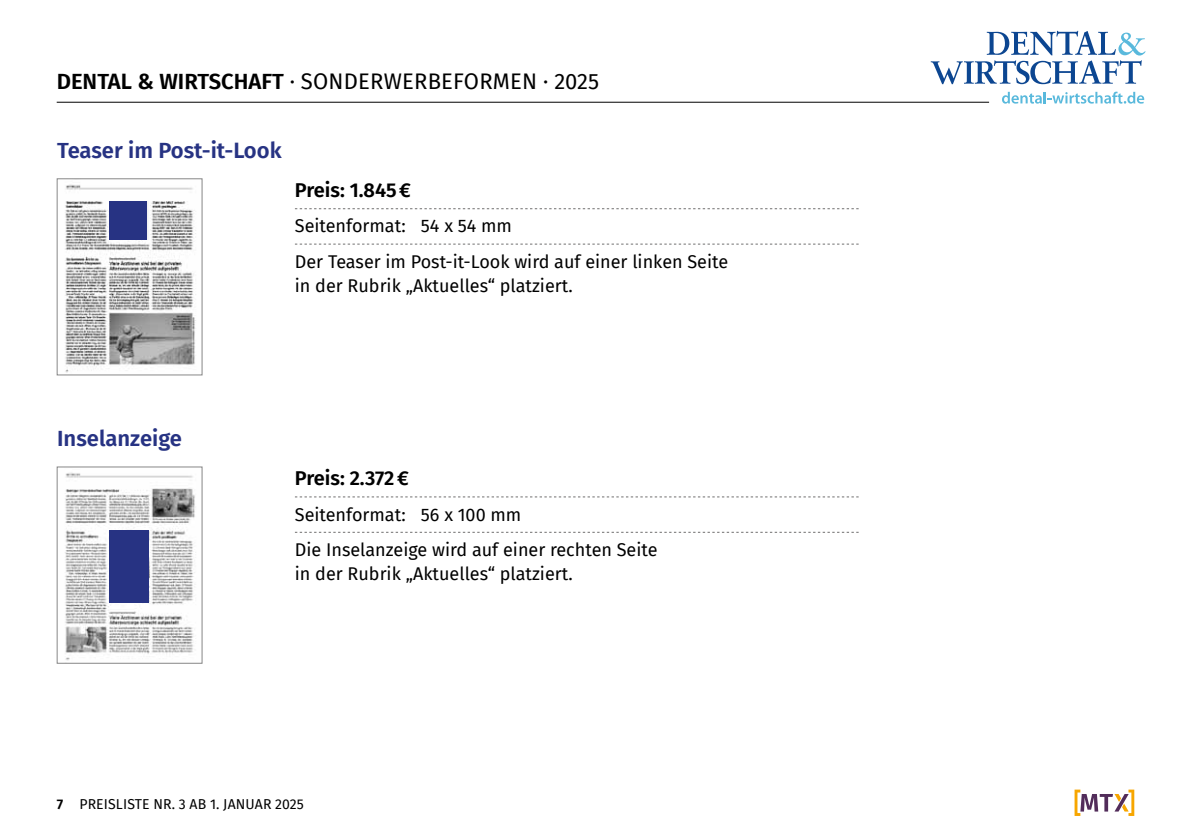
<style>
.page{position:relative;width:1191px;height:840px;background:#fff}
.page>*{position:absolute;margin:0;border:0;box-sizing:border-box;transform-origin:0 0}
.t1{font:600 22px "Fira Sans";color:#273383}
.t2{font:600 22px "Fira Sans";color:#000}
.t3{font:22px "Fira Sans";color:#000}
.t4{font:600 20px "Fira Sans";letter-spacing:-.005em;color:#000}
.t5{font:18px/35.4px "Fira Sans";color:#000}
.t6{font:14px "Fira Sans";letter-spacing:.01em;color:#000}
.s1{font-weight:400}
.s2{font-weight:600}
</style>
<div class="page">
<hr style="left:57px;top:102px;width:932px;height:1px;background:#000">
<svg style="left:1074px;top:789px;width:60px;height:26px"></svg>
<svg style="left:930px;top:31px;width:215px;height:53px"></svg>
<svg style="left:1002px;top:92px;width:142px;height:12px"></svg>
<svg style="left:295px;top:208px;width:563px;height:1px"></svg>
<svg style="left:295px;top:244px;width:563px;height:1px"></svg>
<svg style="left:295px;top:496px;width:563px;height:1px"></svg>
<svg style="left:295px;top:531px;width:563px;height:1px"></svg>
<img style="left:65px;top:184px;width:131px;height:189px">
<div style="left:57px;top:178px;width:145px;height:197px;border:1px solid #878787"></div>
<img style="left:65px;top:472px;width:131px;height:189px">
<div style="left:57px;top:466px;width:145px;height:197px;border:1px solid #878787"></div>
<div style="left:109px;top:201px;width:38px;height:38px;background:#273383"></div>
<div style="left:109px;top:529px;width:40px;height:73px;background:#273383"></div>
<p class="t2" style="left:57px;top:63px;width:359px">DENTAL &amp; WIRTSCHAFT <span class="s1">· SO NDERWERBE</span></p>
<p class="t3" style="left:453px;top:64px;width:147px">FORME N · 2025</p>
<p class="t1" style="left:57px;top:132px;width:226px">Teaser im Post-it-Look</p>
<p class="t4" style="left:295px;top:173px;width:117px">Preis: 1.845€</p>
<p class="t5" style="left:295px;top:208px;width:435px">Seitenformat: 54 x 54 mm<br>Der Teaser im Post-it-Look wird auf einer linken Seite</p>
<p class="t5" style="left:295px;top:267px;width:279px">in der Rubrik „Aktuelles“ platziert.</p>
<p class="t1" style="left:57px;top:419px;width:126px">Inselanzeige</p>
<p class="t4" style="left:295px;top:461px;width:115px">Preis: 2.372€</p>
<p class="t5" style="left:295px;top:496px;width:364px">Seitenformat: 56 x 100 mm<br>Die I nselanzeige wird auf einer rechten Seite</p>
<p class="t5" style="left:295px;top:555px;width:279px">in der Rubrik „Aktuelles“ platziert.</p>
<p class="t6" style="left:57px;top:793px;width:248px"><span class="s2">7</span> Preisliste Nr. 3 ab 1. Jan uar 2025</p>
</div>
